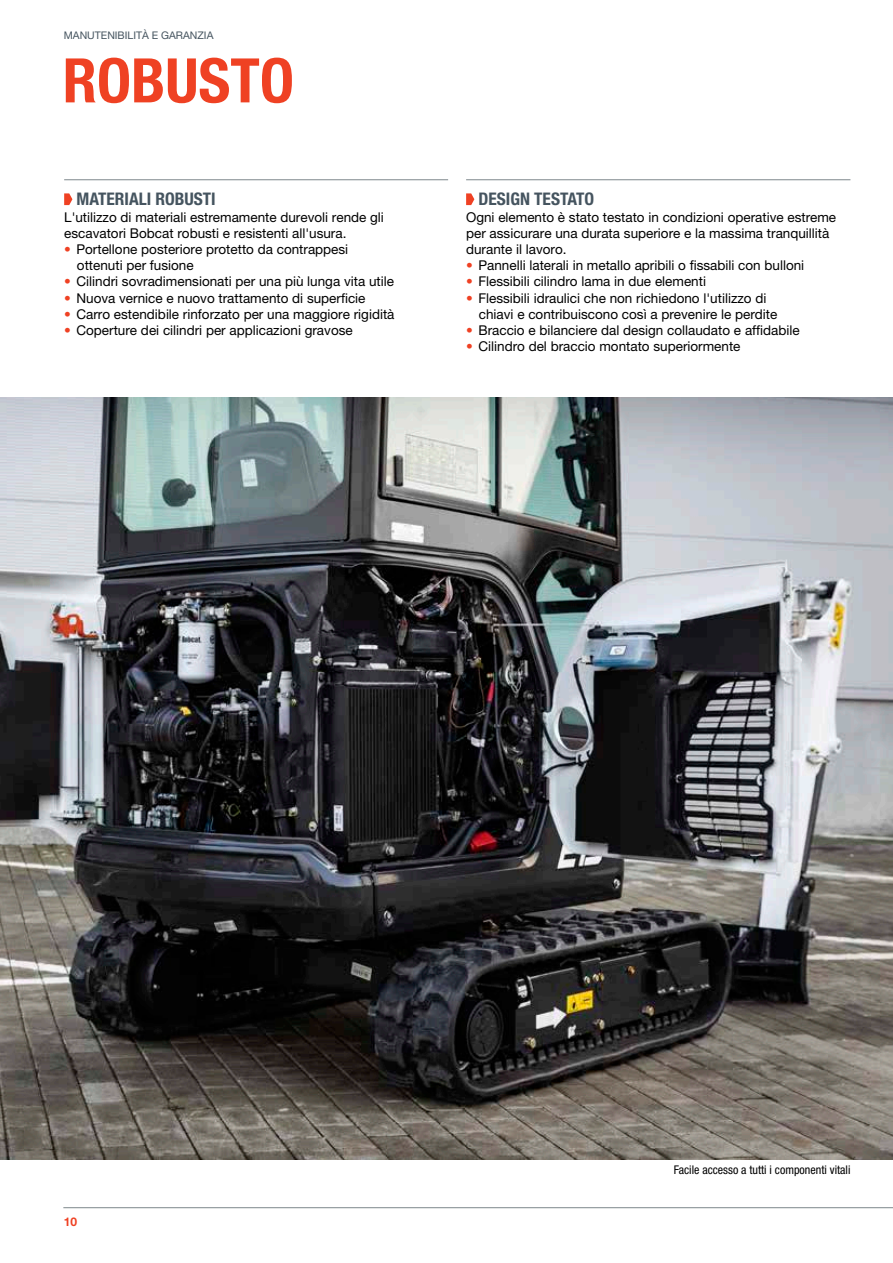
<style>
.page{position:relative;width:893px;height:1263px;background:#fff}
.page>*{position:absolute;margin:0;border:0;box-sizing:border-box;transform-origin:0 0}
.t1{font:700 condensed 61.5px "Helvetica Neue LT Pro";color:#ef4123}
.t2{font:700 condensed 17.4px "Helvetica Neue LT Pro";color:#45545f}
.t3{font:13.5px/16.2px "Helvetica Neue LT Pro";color:#000}
.t4{font:condensed 12px "Helvetica Neue LT Pro";color:#000}
.t5{font:700 12px "Helvetica Neue LT Pro";color:#ef4123}
.t6{font:10.5px "Helvetica Neue LT Pro";color:#45545f}
.s1{font-weight:700;color:#ef4123}
</style>
<div class="page">
<img style="left:0;top:397px;width:893px;height:762px">
<hr style="left:63px;top:1207px;width:830px;height:1px;background:#7d878b">
<hr style="left:64px;top:179px;width:384px;height:1px;background:#7d878b">
<svg style="left:64px;top:193px;width:8px;height:12px"></svg>
<hr style="left:466px;top:179px;width:384px;height:1px;background:#7d878b">
<svg style="left:466px;top:193px;width:8px;height:12px"></svg>
<p class="t6" style="left:64px;top:29px;width:151px">MANUTENIBILITÀ E GARANZIA</p>
<h1 class="t1" style="left:63px;top:43px;width:233px">ROBUSTO</h1>
<p class="t2" style="left:77px;top:189px;width:141px">MATERIALI ROBUSTI</p>
<p class="t3" style="left:64px;top:209px;width:321px">L'utilizzo di materiali estremamente durevoli rende gli escavatori Bobcat robusti e resistenti all'usura.</p>
<p class="t3" style="left:77px;top:241px;width:273px;text-indent:-13px"><span class="s1">•</span> Portellone posteriore protetto da contrappesi ottenuti per fusione</p>
<p class="t3" style="left:64px;top:273px;width:331px"><span class="s1">•</span> Cilindri sovradimensionati per una più lunga vita utile</p>
<p class="t3" style="left:64px;top:290px;width:303px"><span class="s1">•</span> Nuova vernice e nuovo trattamento di superficie</p>
<p class="t3" style="left:64px;top:306px;width:332px"><span class="s1">•</span> Carro estendibile rinforzato per una maggiore rigidità</p>
<p class="t3" style="left:64px;top:322px;width:290px"><span class="s1">•</span> Coperture dei cilindri per applicazioni gravose</p>
<p class="t2" style="left:479px;top:189px;width:117px">DESIGN TESTATO</p>
<p class="t3" style="left:466px;top:209px;width:372px">Ogni elemento è stato testato in condizioni operative estreme per assicurare una durata superiore e la massima tranquillità durante il lavoro.</p>
<p class="t3" style="left:466px;top:257px;width:340px"><span class="s1">•</span> Pannelli laterali in metallo apribili o fissabili con bulloni</p>
<p class="t3" style="left:466px;top:273px;width:241px"><span class="s1">•</span> Flessibili cilindro lama in due elementi</p>
<p class="t3" style="left:479px;top:290px;width:300px;text-indent:-13px"><span class="s1">•</span> Flessibili idraulici che non richiedono l'utilizzo di chiavi e contribuiscono così a prevenire le perdite</p>
<p class="t3" style="left:466px;top:322px;width:335px"><span class="s1">•</span> Braccio e bilanciere dal design collaudato e affidabile</p>
<p class="t3" style="left:466px;top:338px;width:276px"><span class="s1">•</span> Cilindro del braccio montato superiormente</p>
<p class="t5" style="left:64px;top:1214px;width:15px">10</p>
<p class="t4" style="left:674px;top:1163px;width:178px">Facile accesso a tutti i componenti vitali</p>
</div>
